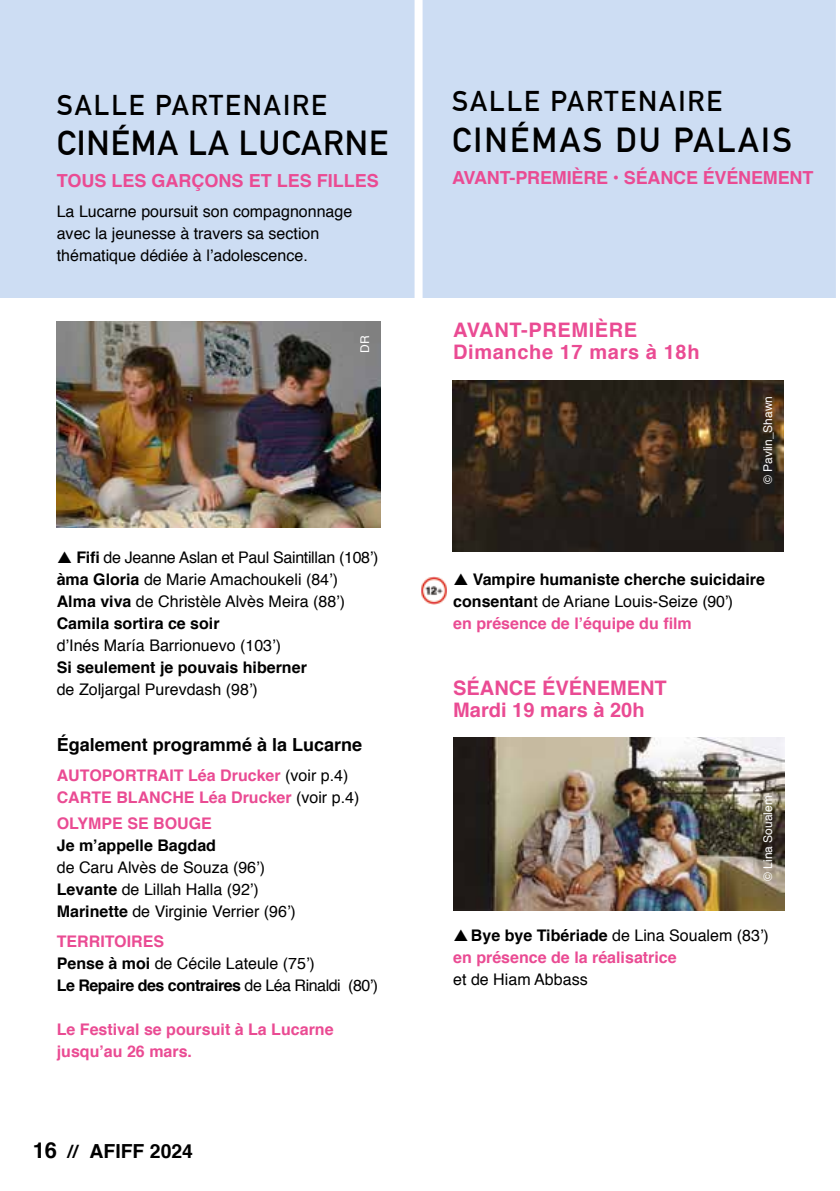
<style>
.page{position:relative;width:840px;height:1191px;background:#fff}
.page>*{position:absolute;margin:0;border:0;box-sizing:border-box;transform-origin:0 0}
.t1{font:700 34px "DIN Alternate";letter-spacing:.07em;color:#000}
.t2{font:700 34px "DIN Alternate";letter-spacing:.03em;color:#000}
.t3{font:700 28px "DIN Alternate";letter-spacing:.07em;color:#000}
.t4{font:700 20px/22px "Helvetica";letter-spacing:.03em;color:#ea4b93}
.t5{font:700 20px/22px "Helvetica";color:#ea4b93}
.t6{font:700 19.4px "Helvetica";color:#000}
.t7{font:700 18px "Helvetica";letter-spacing:-.01em;color:#ea4b93}
.t8{font:700 18px "Helvetica";color:#000}
.t9{font:16px/22px "Helvetica";color:#000}
.t10{font:700 16px/22px "Helvetica";color:#ea4b93}
.t11{font:700 16px/22px "Helvetica";color:#000}
.t12{font:12px "Helvetica";color:#fff}
.s1{font-weight:700}
.s2{font-weight:400;color:#000}
.s3{font-weight:700;color:#ea4b93}
.s4{font-size:22px}
.s5{font-size:18px}
.s6{font-weight:400}
.s7{color:#ea4b93}
.s8{color:#000}
</style>
<div class="page">
<div style="left:0;top:0;width:839px;height:297px;background:#cdddf3"></div>
<img style="left:57px;top:321px;width:323px;height:206px">
<img style="left:452px;top:380px;width:331px;height:171px">
<img style="left:453px;top:738px;width:331px;height:172px">
<div style="left:414px;top:0;width:8px;height:1092px;background:#fff"></div>
<hr style="left:835px;top:0;width:4px;height:1092px;background:#fff">
<img style="left:421px;top:576px;width:26px;height:28px">
<h2 class="t3" style="left:57px;top:84px;width:271px">SALLE PARTENAIRE</h2>
<h1 class="t2" style="left:57px;top:117px;width:332px">CINÉMA LA LUCARNE</h1>
<p class="t7" style="left:57px;top:166px;width:323px">TOUS LES GARÇONS ET LES FILLES</p>
<p class="t9" style="left:57px;top:201px;width:297px">La Lucarne poursuit son compagnonnage avec la jeunesse à travers sa section thématique dédiée à l’adolescence.</p>
<p class="t12" style="left:355px;top:352px;width:19px;rotate:-90deg">DR</p>
<p class="t9" style="left:57px;top:547px;width:323px;text-indent:20px"><span class="s1">Fifi</span> de Jeanne Aslan et Paul Saintillan (108’) <span class="s1">àma Gloria</span> de Marie Amachoukeli (84’)<br><span class="s1">Alma viva</span> de Christèle Alvès Meira (88’)<br><span class="s1">Camila sortira ce soir</span></p>
<p class="t9" style="left:57px;top:635px;width:226px">d’Inés María Barrionuevo (103’)</p>
<p class="t11" style="left:57px;top:656px;width:251px">Si seulement je pouvais hiberner</p>
<p class="t9" style="left:57px;top:679px;width:202px">de Zoljargal Purevdash (98’)</p>
<p class="t8" style="left:57px;top:730px;width:307px">Également programmé à la Lucarne</p>
<p class="t10" style="left:57px;top:764px;width:304px">AUTOPORTRAIT Léa Drucker <span class="s2">(voir p.4)<br></span>CARTE BLANCHE Léa Drucker <span class="s2">(voir p.4)</span></p>
<p class="t10" style="left:57px;top:812px;width:157px">OLYMPE SE BOUGE</p>
<p class="t11" style="left:57px;top:834px;width:161px">Je m’appelle Bagdad</p>
<p class="t9" style="left:57px;top:857px;width:240px">de Caru Alvès de Souza (96’)<br><span class="s1">Levante</span> de Lillah Halla (92’)<br><span class="s1">Marinette</span> de Virginie Verrier (96’)</p>
<p class="t9" style="left:57px;top:931px;width:323px"><span class="s3">TERRITOIRES<br></span><span class="s1">Pense à moi</span> de Cécile Lateule (75’)<br><span class="s1">Le Repaire des contraires</span> de Léa Rinaldi (80’)</p>
<p class="t10" style="left:57px;top:1018px;width:278px">Le Festival se poursuit à La Lucarne jusqu’au 26 mars.</p>
<p class="t6" style="left:33px;top:1135px;width:162px"><span class="s4">16</span> <span class="s5">//</span> AFIFF 2024</p>
<h2 class="t3" style="left:452px;top:80px;width:271px">SALLE PARTENAIRE</h2>
<h1 class="t1" style="left:452px;top:114px;width:341px">CINÉMAS DU PALAIS</h1>
<p class="t7" style="left:452px;top:163px;width:362px">AVANT-PREMIÈRE • SÉANCE ÉVÉNEMENT</p>
<p class="t4" style="left:453px;top:319px;width:248px">AVANT-PREMIÈRE<br>Dimanche 17 mars à 18h</p>
<p class="t12" style="left:758px;top:484px;width:90px;rotate:-90deg">© Pavlin_Shawn</p>
<p class="t11" style="left:453px;top:568px;width:313px;text-indent:20px">Vampire humaniste cherche suicidaire consentan<span class="s6">t de Ariane Louis-Seize (90’)<br></span><span class="s7">en présence de l’équipe du film</span></p>
<p class="t5" style="left:453px;top:677px;width:215px">SÉANCE ÉVÉNEMENT<br>Mardi 19 mars à 20h</p>
<p class="t12" style="left:758px;top:881px;width:87px;rotate:-90deg">© Lina Soualem</p>
<p class="t10" style="left:453px;top:924px;width:317px;text-indent:18px"><span class="s8">Bye bye Tibériade</span> <span class="s2">de Lina Soualem (83’) </span>en présence de la réalisatrice</p>
<p class="t9" style="left:453px;top:968px;width:136px">et de Hiam Abbass</p>
</div>
